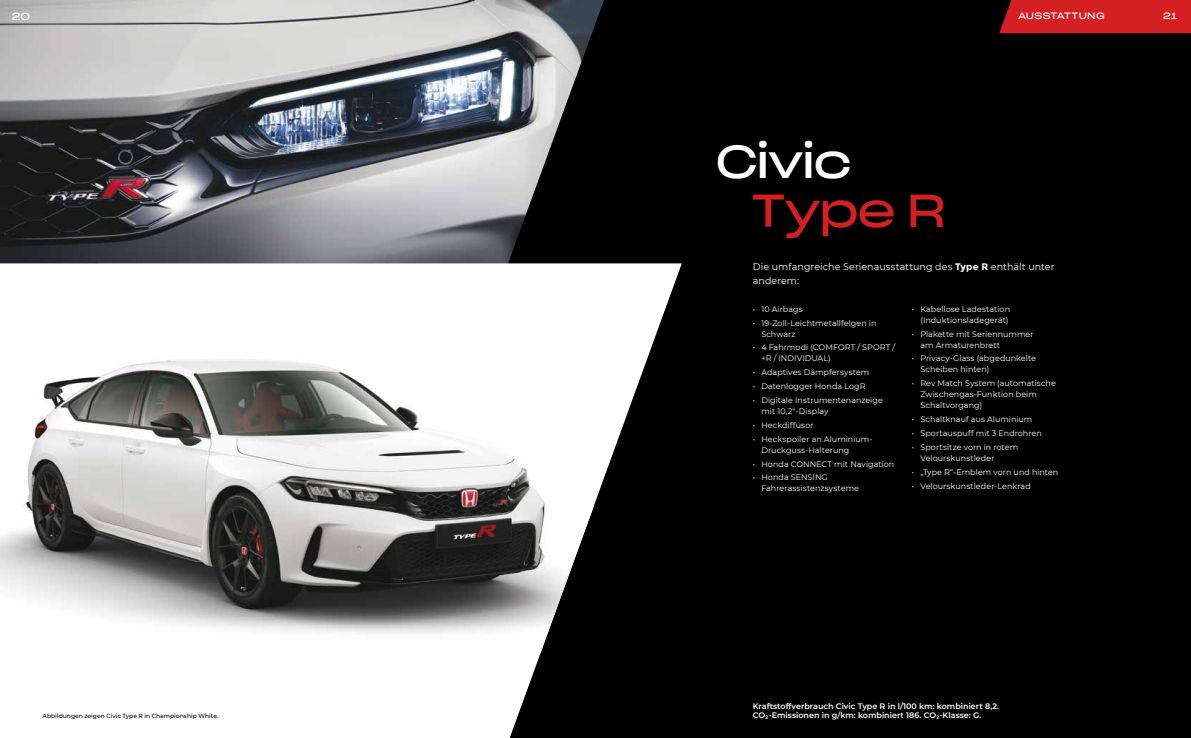
<style>
.page{position:relative;width:1191px;height:738px;background:#fff}
.page>*{position:absolute;margin:0;border:0;box-sizing:border-box;transform-origin:0 0}
.t1{font:45px "Sharp Grotesk Book 25";letter-spacing:-.035em;color:#fff}
.t2{font:45px "Sharp Grotesk Book 25";color:#d42023}
.t3{font:10px "Sharp Grotesk Book 25";color:#fff}
.t4{font:9.5px/14px "Montserrat";letter-spacing:.01em;color:#fff}
.t5{font:9px "Sharp Grotesk Book 25";letter-spacing:.035em;color:#fff}
.t6{font:8px/11px "Montserrat";letter-spacing:.005em;color:#fff}
.t7{font:600 8px/9.6px "Montserrat";color:#fff}
.t8{font:500 6px "Montserrat";letter-spacing:.005em;color:#000}
.s1{font-weight:700}
</style>
<div class="page">
<div style="left:0;top:0;width:1191px;height:737px;background:#000"></div>
<img style="left:0;top:0;width:604px;height:263px">
<svg style="left:0;top:263px;width:682px;height:474px;fill:#fff"></svg>
<img style="left:0;top:300px;width:594px;height:352px">
<div style="left:999px;top:0;width:192px;height:33px;background:#d42023"></div>
<p class="t3" style="left:12px;top:8px;width:20px">20</p>
<p class="t5" style="left:1163px;top:8px;width:15px">21</p>
<p class="t5" style="left:1018px;top:8px;width:88px">AUSSTATTUNG</p>
<h1 class="t1" style="left:715px;top:122px;width:138px">Civic</h1>
<h1 class="t2" style="left:751px;top:171px;width:196px">Type R</h1>
<p class="t4" style="left:753px;top:259px;width:303px">Die umfangreiche Serienausstattung des <span class="s1">Type R</span> enthält unter anderem:</p>
<p class="t8" style="left:43px;top:711px;width:177px">Abbildungen zeigen Civic Type R in Championship White.</p>
<p class="t6" style="left:753px;top:303px;width:51px">• 10 Airbags</p>
<p class="t6" style="left:761px;top:317px;width:117px;text-indent:-9px">• 19-Zoll-Leichtmetallfelgen in<br>Schwarz</p>
<p class="t6" style="left:761px;top:341px;width:135px;text-indent:-9px">• 4 Fahrmodi (COMFORT / SPORT / +R / INDIVIDUAL)</p>
<p class="t6" style="left:753px;top:366px;width:118px">• Adaptives Dämpfersystem</p>
<p class="t6" style="left:753px;top:380px;width:114px">• Datenlogger Honda LogR</p>
<p class="t6" style="left:761px;top:394px;width:123px;text-indent:-9px">• Digitale Instrumentenanzeige mit 10,2"-Display</p>
<p class="t6" style="left:753px;top:419px;width:62px">• Heckdiffusor</p>
<p class="t6" style="left:761px;top:433px;width:113px;text-indent:-9px">• Heckspoiler an Aluminium-<br>Druckguss-Halterung</p>
<p class="t6" style="left:753px;top:457px;width:143px">• Honda CONNECT mit Navigation</p>
<p class="t6" style="left:761px;top:471px;width:99px;text-indent:-9px">• Honda SENSING<br>Fahrerassistenzsysteme</p>
<p class="t6" style="left:912px;top:303px;width:100px;text-align:right">• Kabellose Ladestation (Induktionsladegerät)</p>
<p class="t6" style="left:920px;top:328px;width:115px;text-indent:-9px">• Plakette mit Seriennummer am Armaturenbrett</p>
<p class="t6" style="left:920px;top:352px;width:117px;text-indent:-9px">• Privacy-Glass (abgedunkelte<br>Scheiben hinten)</p>
<p class="t6" style="left:920px;top:377px;width:137px;text-indent:-9px">• Rev Match System (automatische<br>Zwischengas-Funktion beim<br>Schaltvorgang)</p>
<p class="t6" style="left:912px;top:413px;width:122px">• Schaltknauf aus Aluminium</p>
<p class="t6" style="left:912px;top:427px;width:131px">• Sportauspuff mit 3 Endrohren</p>
<p class="t6" style="left:920px;top:441px;width:99px;text-indent:-9px">• Sportsitze vorn in rotem<br>Velourskunstleder</p>
<p class="t6" style="left:912px;top:465px;width:148px">• „Type R“-Emblem vorn und hinten</p>
<p class="t6" style="left:912px;top:479px;width:120px">• Velourskunstleder-Lenkrad</p>
<p class="t7" style="left:753px;top:700px;width:248px">Kraftstoffverbrauch Civic Type R in l/100 km: kombiniert 8,2.<br>CO₂-Emissionen in g/km: kombiniert 186. CO₂-Klasse: G.</p>
</div>
